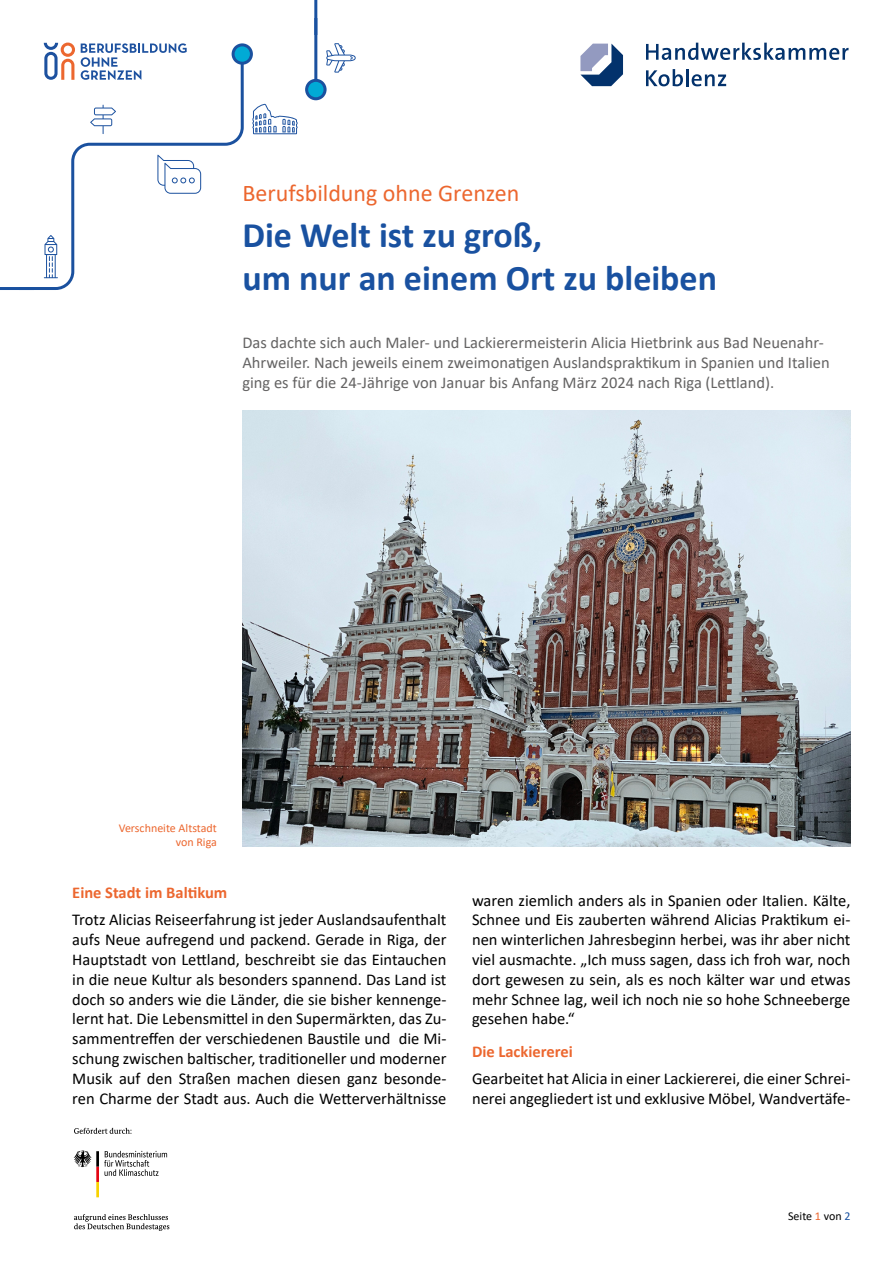
<style>
.page{position:relative;width:893px;height:1263px;background:#fff}
.page>*{position:absolute;margin:0;border:0;box-sizing:border-box;transform-origin:0 0}
.t1{font:700 36px/43.2px "Calibri";color:#1951a0}
.t2{font:24px "Calibri";color:#ec672f}
.t3{font:16.5px/19.8px "Calibri";color:#000;text-align:justify}
.t4{font:16.5px/19.8px "Calibri";color:#646363}
.t5{font:700 16.5px "Calibri";color:#ec672f}
.t6{font:12px/14.4px "Calibri";color:#ec672f;text-align:right}
.t7{font:12px "Calibri";color:#000}
.s1{color:#ec672f}
.s2{color:#1951a0}
</style>
<div class="page">
<svg style="left:81px;top:43px;width:106px;height:10px"></svg>
<svg style="left:44px;top:43px;width:31px;height:10px"></svg>
<svg style="left:34px;top:53px;width:210px;height:237px"></svg>
<svg style="left:232px;top:43px;width:21px;height:22px"></svg>
<svg style="left:252px;top:104px;width:46px;height:30px"></svg>
<svg style="left:90px;top:105px;width:26px;height:29px"></svg>
<svg style="left:44px;top:235px;width:14px;height:43px"></svg>
<svg style="left:157px;top:155px;width:44px;height:39px"></svg>
<svg style="left:305px;top:18px;width:51px;height:82px"></svg>
<hr style="left:314px;top:0;width:3px;height:35px;background:#1951a0">
<hr style="left:0;top:287px;width:34px;height:3px;background:#1951a0">
<svg style="left:74px;top:1128px;width:57px;height:6px"></svg>
<svg style="left:74px;top:1214px;width:95px;height:17px"></svg>
<svg style="left:74px;top:1150px;width:93px;height:47px"></svg>
<svg style="left:580px;top:43px;width:269px;height:43px"></svg>
<img style="left:242px;top:410px;width:608px;height:436px">
<h2 class="t2" style="left:242px;top:176px;width:279px">Berufsbildung ohne Grenzen</h2>
<h1 class="t1" style="left:242px;top:213px;width:476px">Die Welt ist zu groß,<br>um nur an einem Ort zu bleiben</h1>
<p class="t4" style="left:242px;top:332px;width:589px">Das dachte sich auch Maler- und Lackierermeisterin Alicia Hietbrink aus Bad Neuenahr-<br>Ahrweiler. Nach jeweils einem zweimonatigen Auslandspraktikum in Spanien und Italien ging es für die 24-Jährige von Januar bis Anfang März 2024 nach Riga (Lettland).</p>
<p class="t6" style="left:119px;top:820px;width:100px">Verschneite Altstadt von Riga</p>
<p class="t5" style="left:72px;top:881px;width:157px">Eine Stadt im Baltikum</p>
<p class="t3" style="left:72px;top:909px;width:376px">Trotz Alicias Reiseerfahrung ist jeder Auslandsaufenthalt aufs Neue aufregend und packend. Gerade in Riga, der Hauptstadt von Lettland, beschreibt sie das Eintauchen in die neue Kultur als besonders spannend. Das Land ist doch so anders wie die Länder, die sie bisher kennenge&shy;lernt hat. Die Lebensmittel in den Supermärkten, das Zu&shy;sammentreffen der verschiedenen Baustile und die Mi&shy;schung zwischen baltischer, traditioneller und moderner Musik auf den Straßen machen diesen ganz besonde&shy;ren Charme der Stadt aus. Auch die Wetterverhältnisse</p>
<p class="t3" style="left:472px;top:890px;width:380px">waren ziemlich anders als in Spanien oder Italien. Kälte, Schnee und Eis zauberten während Alicias Praktikum ei&shy;nen winterlichen Jahresbeginn herbei, was ihr aber nicht viel ausmachte. „Ich muss sagen, dass ich froh war, noch dort gewesen zu sein, als es noch kälter war und etwas mehr Schnee lag, weil ich noch nie so hohe Schneeberge gesehen habe.“</p>
<p class="t5" style="left:472px;top:1040px;width:102px">Die Lackiererei</p>
<p class="t3" style="left:472px;top:1068px;width:380px">Gearbeitet hat Alicia in einer Lackiererei, die einer Schrei&shy;nerei angegliedert ist und exklusive Möbel, Wandvertäfe-</p>
<p class="t7" style="left:788px;top:1208px;width:64px">Seite <span class="s1">1</span> von <span class="s2">2</span></p>
</div>
